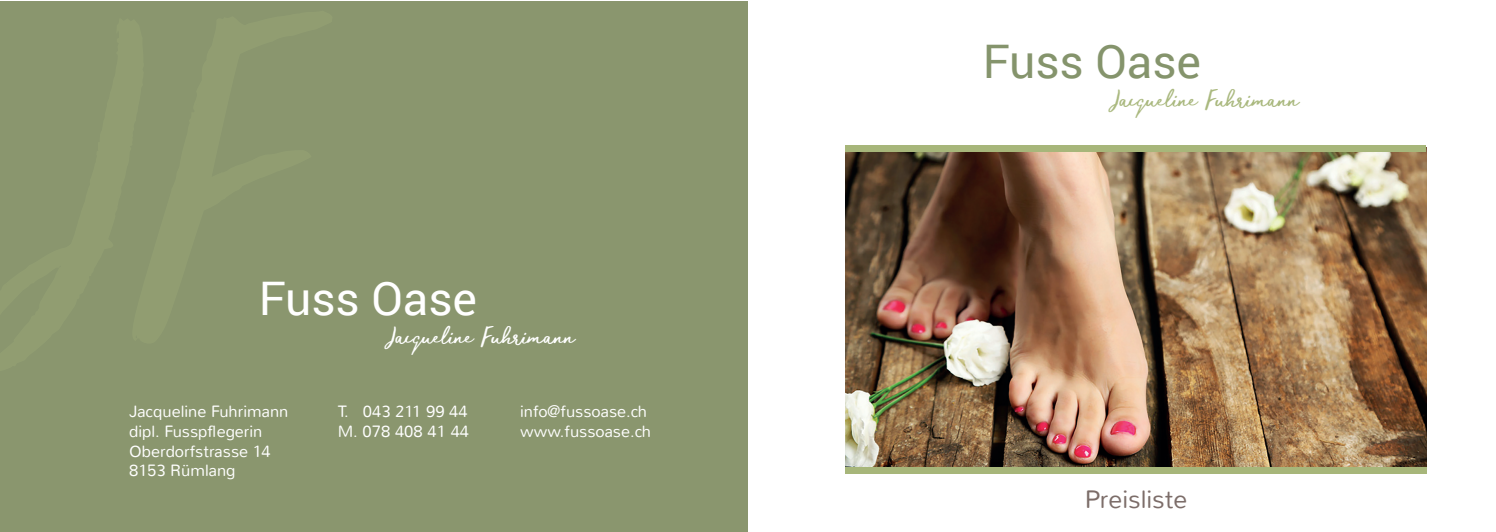
<style>
.page{position:relative;width:1496px;height:532px;background:#fff}
.page>*{position:absolute;margin:0;border:0;box-sizing:border-box;transform-origin:0 0}
.t1{font:46.25px "Roboto";color:#85946c}
.t2{font:46.25px "Roboto";color:#fff}
.t3{font:27.5px "trendsetter";color:#aab97f}
.t4{font:27.5px "trendsetter";color:#fff}
.t5{font:300 25px "Nunito";color:#7c6d69}
.t6{font:300 16.25px/19.5px "Nunito";color:#fff}
</style>
<div class="page">
<img style="left:845px;top:152px;width:580px;height:315px">
<div style="left:845px;top:467px;width:580px;height:6px;background:#a7b67a"></div>
<div style="left:845px;top:145px;width:580px;height:7px;background:#a7b67a"></div>
<div style="left:0;top:1px;width:748px;height:530px;background:#8a966e"></div>
<h1 class="t2" style="left:259px;top:266px;width:220px">Fuss Oase</h1>
<h2 class="t4" style="left:386px;top:322px;width:190px">Jacqueline Fuhrimann</h2>
<p class="t6" style="left:129px;top:402px;width:161px">Jacqueline Fuhrimann dipl. Fusspflegerin<br>Oberdorfstrasse 14<br>8153 Rümlang</p>
<p class="t6" style="left:338px;top:402px;width:133px">T. 043 211 99 44<br>M. 078 408 41 44</p>
<p class="t6" style="left:520px;top:402px;width:132px">info@fussoase.ch www.fussoase.ch</p>
<h1 class="t1" style="left:982px;top:29px;width:220px">Fuss Oase</h1>
<h2 class="t3" style="left:1110px;top:85px;width:190px">Jacqueline Fuhrimann</h2>
<h3 class="t5" style="left:1084px;top:483px;width:104px">Preisliste</h3>
</div>
